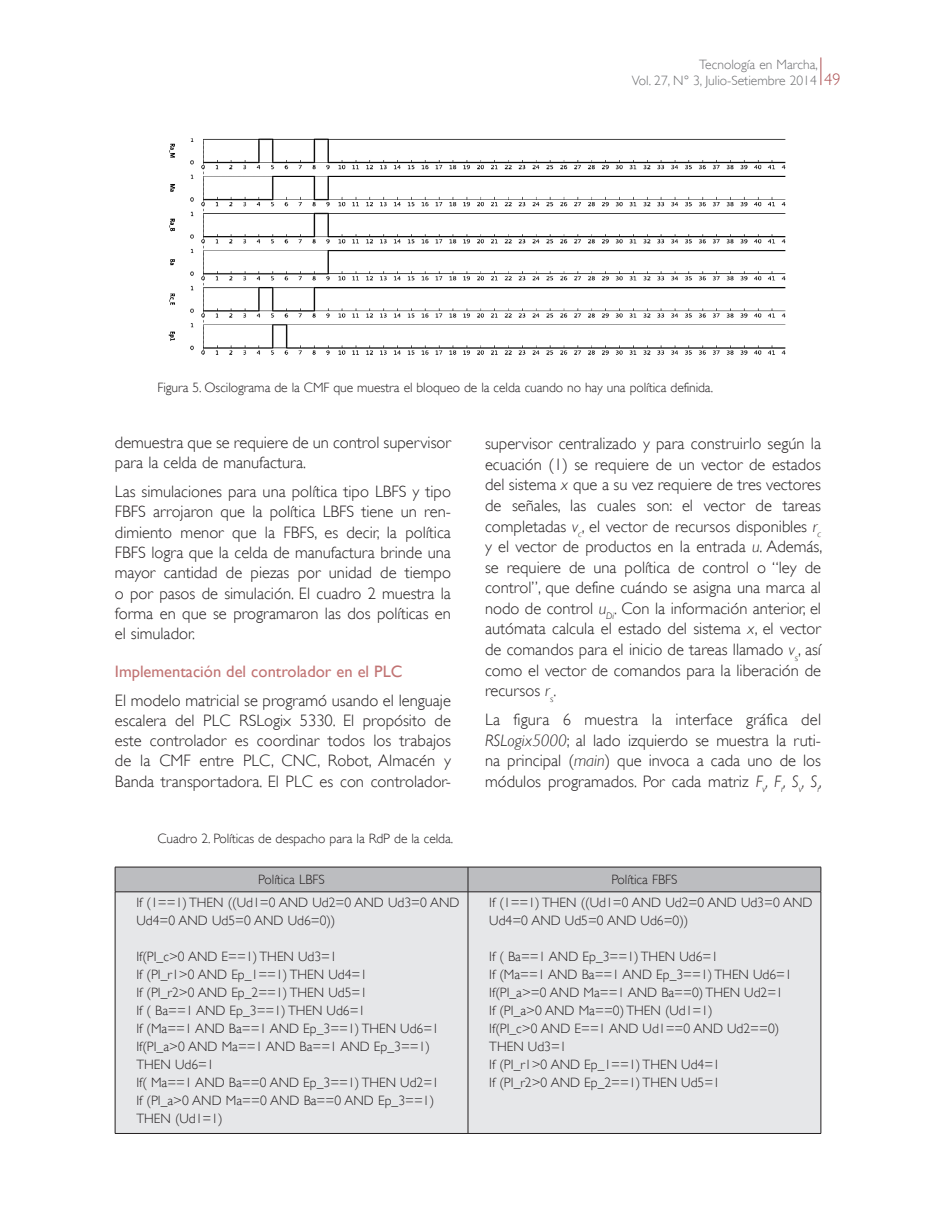
<style>
.page{position:relative;width:936px;height:1206px;background:#fff}
.page>*{position:absolute;margin:0;border:0;box-sizing:border-box;transform-origin:0 0}
._7_texto{font:300 16.5px/20.5px "Gill Sans";color:#231f20;text-align:justify}
.a_subtitulo_2{font:16.5px "Gill Sans";color:#c17373}
._9_texto_cuadros{font:300 13.5px/18px "Gill Sans";color:#231f20}
._8_titulos_cuadros{font:300 13.5px "Gill Sans";letter-spacing:-.005em;color:#231f20}
.t1{font:300 13.5px/16.2px "Gill Sans";color:#6c6d70}
.s1{font-size:16.5px;color:#ad5153}
.s2{font-style:italic}
</style>
<div class="page">
<svg style="left:820px;top:57px;width:1px;height:28px"></svg>
<img style="left:168px;top:138px;width:617px;height:217px">
<div style="left:116px;top:892px;width:704px;height:240px;background:#e6e7e9"></div>
<svg style="left:115px;top:866px;width:706px;height:25px;background:#b6b7ba"></svg>
<hr style="left:115px;top:891px;width:353px;height:1px;background:#231f20">
<hr style="left:115px;top:891px;width:1px;height:241px;background:#231f20">
<hr style="left:468px;top:891px;width:352px;height:1px;background:#231f20">
<hr style="left:467px;top:891px;width:1px;height:241px;background:#231f20">
<hr style="left:820px;top:891px;width:1px;height:241px;background:#231f20">
<hr style="left:115px;top:1132px;width:353px;height:1px;background:#231f20">
<hr style="left:468px;top:1132px;width:352px;height:1px;background:#231f20">
<p class="t1" style="left:631px;top:56px;width:210px;text-indent:67px">Tecnología en Marcha,<br>Vol. 27, N° 3, Julio-Setiembre 2014 <span class="s1">49</span></p>
<p class="_8_titulos_cuadros" style="left:157px;top:379px;width:557px">Figura 5. Oscilograma de la CMF que muestra el bloqueo de la celda cuando no hay una política definida.</p>
<p class="_7_texto" style="left:115px;top:432px;width:337px">demuestra que se requiere de un control supervisor para la celda de manufactura.</p>
<p class="_7_texto" style="left:115px;top:481px;width:337px">Las simulaciones para una política tipo LBFS y tipo FBFS arrojaron que la política LBFS tiene un ren&shy;dimiento menor que la FBFS, es decir, la política FBFS logra que la celda de manufactura brinde una mayor cantidad de piezas por unidad de tiempo o por pasos de simulación. El cuadro 2 muestra la forma en que se programaron las dos políticas en el simulador.</p>
<p class="a_subtitulo_2" style="left:115px;top:661px;width:289px">Implementación del controlador en el PLC</p>
<p class="_7_texto" style="left:115px;top:689px;width:337px">El modelo matricial se programó usando el lenguaje escalera del PLC RSLogix 5330. El propósito de este controlador es coordinar todos los trabajos de la CMF entre PLC, CNC, Robot, Almacén y Banda transportadora. El PLC es con controlador-</p>
<p class="_7_texto" style="left:485px;top:433px;width:339px">supervisor centralizado y para construirlo según la ecuación (1) se requiere de un vector de estados del sistema <span class="s2">x</span> que a su vez requiere de tres vectores de señales, las cuales son: el vector de tareas completadas <span class="s2">v</span><sub>c</sub>, el vector de recursos disponibles <span class="s2">r</span><sub>c </sub>y el vector de productos en la entrada <span class="s2">u</span>. Además, se requiere de una política de control o “ley de control”, que define cuándo se asigna una marca al nodo de control <span class="s2">u</span><sub>Di</sub>. Con la información anterior, el autómata calcula el estado del sistema <span class="s2">x</span>, el vector de comandos para el inicio de tareas llamado <span class="s2">v</span><sub>s</sub>, así como el vector de comandos para la liberación de recursos <span class="s2">r</span><sub>s</sub>.</p>
<p class="_7_texto" style="left:485px;top:709px;width:339px">La figura 6 muestra la interface gráfica del <span class="s2">RSLogix5000</span>; al lado izquierdo se muestra la ruti&shy;na principal (<span class="s2">main</span>) que invoca a cada uno de los módulos programados. Por cada matriz <span class="s2">F</span><sub>v</sub><span class="s2">, F</span><sub>r</sub><span class="s2">, S</span><sub>v</sub><span class="s2">, S</span><sub>r</sub><span class="s2">,</span></p>
<p class="_8_titulos_cuadros" style="left:157px;top:830px;width:297px">Cuadro 2. Políticas de despacho para la RdP de la celda.</p>
<p class="_9_texto_cuadros" style="left:258px;top:870px;width:68px">Política LBFS</p>
<p class="_9_texto_cuadros" style="left:611px;top:870px;width:68px">Política FBFS</p>
<p class="_9_texto_cuadros" style="left:136px;top:893px;width:324px">If (1==1) THEN ((Ud1=0 AND Ud2=0 AND Ud3=0 AND<br>Ud4=0 AND Ud5=0 AND Ud6=0))</p>
<p class="_9_texto_cuadros" style="left:136px;top:947px;width:202px">If(PI_c&gt;0 AND E==1) THEN Ud3=1</p>
<p class="_9_texto_cuadros" style="left:136px;top:965px;width:232px">If (PI_r1&gt;0 AND Ep_1==1) THEN Ud4=1</p>
<p class="_9_texto_cuadros" style="left:136px;top:983px;width:232px">If (PI_r2&gt;0 AND Ep_2==1) THEN Ud5=1</p>
<p class="_9_texto_cuadros" style="left:136px;top:1001px;width:230px">If ( Ba==1 AND Ep_3==1) THEN Ud6=1</p>
<p class="_9_texto_cuadros" style="left:136px;top:1019px;width:304px">If (Ma==1 AND Ba==1 AND Ep_3==1) THEN Ud6=1</p>
<p class="_9_texto_cuadros" style="left:136px;top:1037px;width:295px">If(PI_a&gt;0 AND Ma==1 AND Ba==1 AND Ep_3==1)<br>THEN Ud6=1</p>
<p class="_9_texto_cuadros" style="left:136px;top:1073px;width:304px">If( Ma==1 AND Ba==0 AND Ep_3==1) THEN Ud2=1</p>
<p class="_9_texto_cuadros" style="left:136px;top:1091px;width:299px">If (PI_a&gt;0 AND Ma==0 AND Ba==0 AND Ep_3==1)<br>THEN (Ud1=1)</p>
<p class="_9_texto_cuadros" style="left:489px;top:893px;width:324px">If (1==1) THEN ((Ud1=0 AND Ud2=0 AND Ud3=0 AND<br>Ud4=0 AND Ud5=0 AND Ud6=0))</p>
<p class="_9_texto_cuadros" style="left:489px;top:947px;width:230px">If ( Ba==1 AND Ep_3==1) THEN Ud6=1</p>
<p class="_9_texto_cuadros" style="left:489px;top:965px;width:304px">If (Ma==1 AND Ba==1 AND Ep_3==1) THEN Ud6=1</p>
<p class="_9_texto_cuadros" style="left:489px;top:983px;width:295px">If(PI_a&gt;=0 AND Ma==1 AND Ba==0) THEN Ud2=1</p>
<p class="_9_texto_cuadros" style="left:489px;top:1001px;width:225px">If (PI_a&gt;0 AND Ma==0) THEN (Ud1=1)</p>
<p class="_9_texto_cuadros" style="left:489px;top:1019px;width:291px">If(PI_c&gt;0 AND E==1 AND Ud1==0 AND Ud2==0)<br>THEN Ud3=1</p>
<p class="_9_texto_cuadros" style="left:489px;top:1055px;width:232px">If (PI_r1&gt;0 AND Ep_1==1) THEN Ud4=1</p>
<p class="_9_texto_cuadros" style="left:489px;top:1073px;width:232px">If (PI_r2&gt;0 AND Ep_2==1) THEN Ud5=1</p>
</div>
